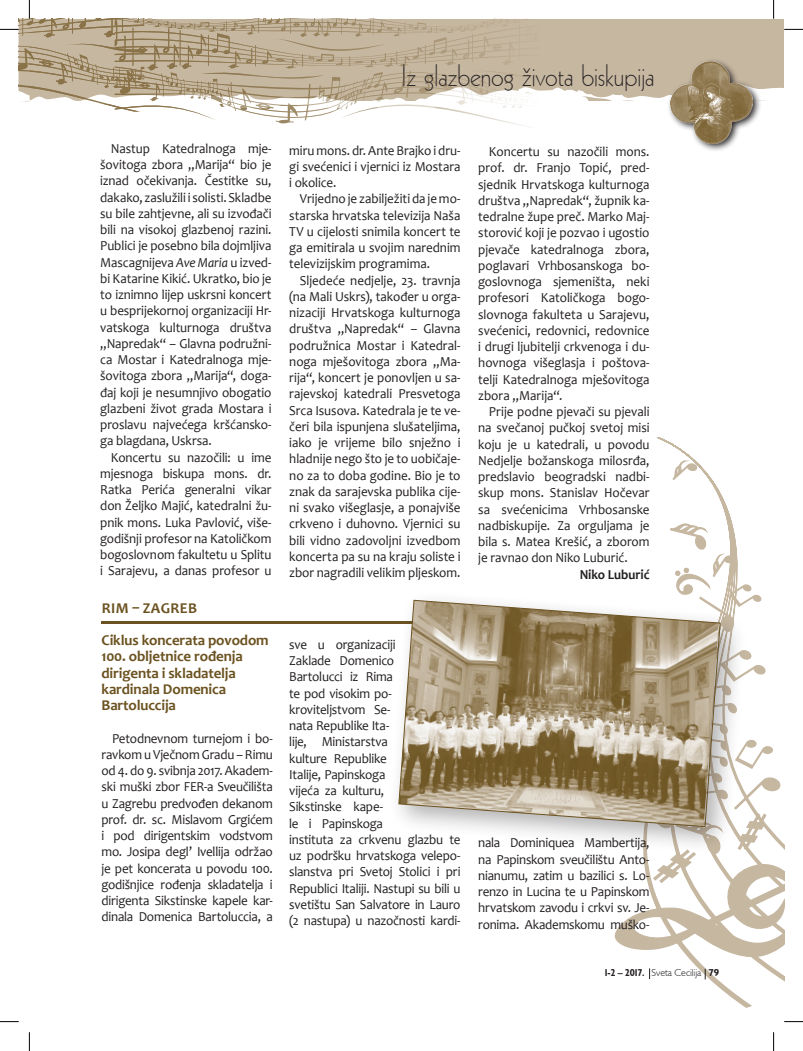
<style>
.page{position:relative;width:803px;height:1051px;background:#fff}
.page>*{position:absolute;margin:0;border:0;box-sizing:border-box;transform-origin:0 0}
.t1{font:30px "Geometric 231 BT Light C";letter-spacing:-.015em;color:#231f20;scale:.95 1}
.t2{font:700 15px/16.2px "Candara";letter-spacing:-.01em;color:#6b5220}
.t3{font:13.75px/16.2px "Candara";letter-spacing:-.015em;color:#231f20;text-align:justify;scale:.95 1}
.t4{font:700 13.75px "Candara";letter-spacing:-.005em;color:#231f20;scale:.95 1}
.t5{font:300 10px "Humanist 521 BT";color:#231f20}
.s1{font-style:italic}
.s2{font-weight:700;font-stretch:condensed}
.s3{font-weight:700}
</style>
<div class="page">
<svg style="left:614px;top:437px;width:170px;height:571px"></svg>
<hr style="left:102px;top:621px;width:547px;height:2px;background:#6b5220">
<div style="left:388px;top:590px;width:360px;height:265px;background:#231f20;opacity:.35"></div>
<svg style="left:398px;top:600px;width:323px;height:227px;background:#ad9d81"></svg>
<svg style="left:0;top:1021px;width:19px;height:1px"></svg>
<svg style="left:784px;top:1021px;width:19px;height:1px"></svg>
<svg style="left:29px;top:1032px;width:1px;height:19px"></svg>
<svg style="left:0;top:0;width:803px;height:151px"></svg>
<svg style="left:773px;top:1032px;width:1px;height:19px"></svg>
<h1 class="t1" style="left:401px;top:56px;width:269px">Iz glazbenog života biskupija</h1>
<p class="t3" style="left:100px;top:140px;width:182px;text-indent:11px">Nastup Katedralnoga mje&shy;šovitoga zbora „Marija“ bio je iznad očekivanja. Čestitke su, dakako, zaslužili i solisti. Skladbe su bile zahtjevne, ali su izvođači bili na visokoj glazbenoj razini.<br>Publici je posebno bila dojmljiva Mascagnijeva <span class="s1">Ave Maria</span> u izved&shy;bi Katarine Kikić. Ukratko, bio je to iznimno lijep uskrsni koncert u besprijekornoj organizaciji Hr&shy;vatskoga kulturnoga društva „Napredak“ – Glavna podružni&shy;ca Mostar i Katedralnoga mje&shy;šovitoga zbora „Marija“, doga&shy;đaj koji je nesumnjivo obogatio glazbeni život grada Mostara i proslavu najvećega kršćansko&shy;ga blagdana, Uskrsa.</p>
<p class="t3" style="left:100px;top:449px;width:182px;text-indent:11px">Koncertu su nazočili: u ime mjesnoga biskupa mons. dr.<br>Ratka Perića generalni vikar don Željko Majić, katedralni žu&shy;pnik mons. Luka Pavlović, više&shy;godišnji profesor na Katoličkom bogoslovnom fakultetu u Splitu i Sarajevu, a danas profesor u</p>
<p class="t2" style="left:102px;top:591px;width:169px;line-height:32.5px">RIM – ZAGREB<br>Ciklus koncerata povodom</p>
<p class="t2" style="left:102px;top:648px;width:143px">100. obljetnice rođenja dirigenta i skladatelja kardinala Domenica<br>Bartoluccija</p>
<p class="t3" style="left:102px;top:730px;width:182px;text-indent:11px">Petodnevnom turnejom i bo&shy;ravkom u Vječnom Gradu – Rimu od 4. do 9. svibnja 2017. Akadem&shy;ski muški zbor FER-a Sveučilišta u Zagrebu predvođen dekanom prof. dr. sc. Mislavom Grgićem i pod dirigentskim vodstvom mo. Josipa degl’ Ivellija održao je pet koncerata u povodu 100. godišnjice rođenja skladatelja i dirigenta Sikstinske kapele kar&shy;dinala Domenica Bartoluccia, a</p>
<p class="t3" style="left:289px;top:142px;width:182px">miru mons. dr. Ante Brajko i dru&shy;gi svećenici i vjernici iz Mostara i okolice.</p>
<p class="t3" style="left:289px;top:191px;width:182px;text-indent:11px">Vrijedno je zabilježiti da je mo&shy;starska hrvatska televizija Naša TV u cijelosti snimila koncert te ga emitirala u svojim narednim televizijskim programima.</p>
<p class="t3" style="left:289px;top:272px;width:182px;text-indent:11px">Sljedeće nedjelje, 23. travnja (na Mali Uskrs), također u orga&shy;nizaciji Hrvatskoga kulturnoga društva „Napredak“ – Glavna podružnica Mostar i Katedral&shy;noga mješovitoga zbora „Ma&shy;rija“, koncert je ponovljen u sa&shy;rajevskoj katedrali Presvetoga Srca Isusova. Katedrala je te ve&shy;čeri bila ispunjena slušateljima, iako je vrijeme bilo snježno i hladnije nego što je to uobičaje&shy;no za to doba godine. Bio je to znak da sarajevska publika cije&shy;ni svako višeglasje, a ponajviše crkveno i duhovno. Vjernici su bili vidno zadovoljni izvedbom koncerta pa su na kraju soliste i zbor nagradili velikim pljeskom.</p>
<p class="t3" style="left:289px;top:636px;width:182px;text-align:left">sve u organizaciji<br>Zaklade Domenico<br>Bartolucci iz Rima<br>te pod visokim po&shy;kroviteljstvom Se-<br>nata Republike Ita-<br>lije, Ministarstva<br>kulture Republike<br>Italije, Papinskoga<br>vijeća za kulturu,<br>Sikstinske kape-<br>le i Papinskoga<br>instituta za crkvenu glazbu te uz podršku hrvatskoga velepo&shy;slanstva pri Svetoj Stolici i pri<br>Republici Italiji. Nastupi su bili u svetištu San Salvatore in Lauro (2 nastupa) u nazočnosti kardi-</p>
<p class="t3" style="left:478px;top:143px;width:182px;text-indent:11px">Koncertu su nazočili mons. prof. dr. Franjo Topić, pred&shy;sjednik Hrvatskoga kulturnoga društva „Napredak“, župnik ka&shy;tedralne župe preč. Marko Maj&shy;storović koji je pozvao i ugostio pjevače katedralnoga zbora, poglavari Vrhbosanskoga bo&shy;goslovnoga sjemeništa, neki profesori Katoličkoga bogo&shy;slovnoga fakulteta u Sarajevu, svećenici, redovnici, redovnice i drugi ljubitelji crkvenoga i du&shy;hovnoga višeglasja i poštova&shy;telji Katedralnoga mješovitoga zbora „Marija“.</p>
<p class="t3" style="left:478px;top:403px;width:182px;text-indent:11px">Prije podne pjevači su pjevali na svečanoj pučkoj svetoj misi koju je u katedrali, u povodu Nedjelje božanskoga milosrđa, predslavio beogradski nadbi&shy;skup mons. Stanislav Hočevar sa svećenicima Vrhbosanske nadbiskupije. Za orguljama je bila s. Matea Krešić, a zborom je ravnao don Niko Luburić.</p>
<p class="t4" style="left:580px;top:566px;width:75px">Niko Luburić</p>
<p class="t3" style="left:478px;top:835px;width:182px">nala Dominiquea Mambertija, na Papinskom sveučilištu Anto&shy;nianumu, zatim u bazilici s. Lo&shy;renzo in Lucina te u Papinskom hrvatskom zavodu i crkvi sv. Je&shy;ronima. Akademskomu muško-</p>
<p class="t5" style="left:605px;top:967px;width:116px"><span class="s2">1-2 – 2017.</span> Sveta Cecilija <span class="s3">79</span></p>
</div>
